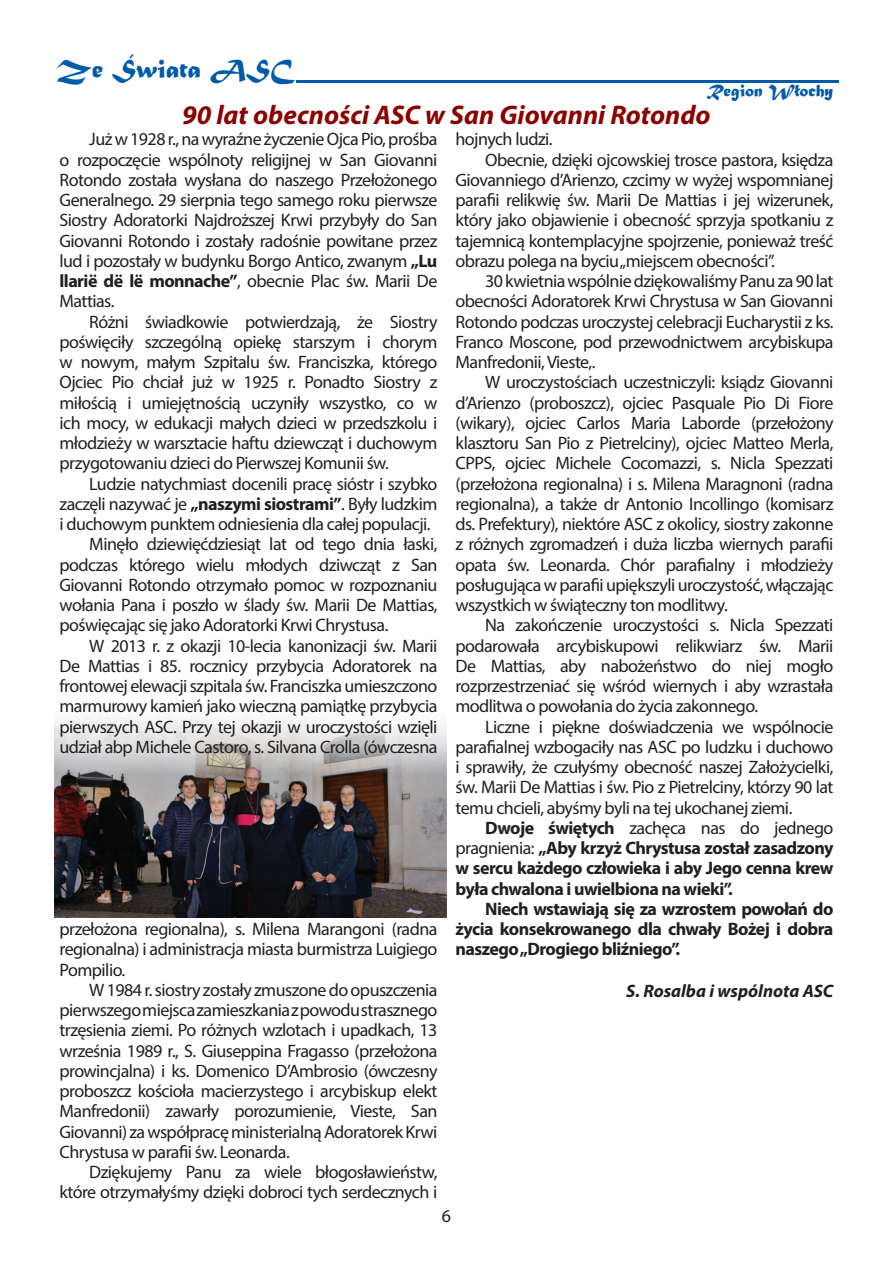
<style>
.page{position:relative;width:893px;height:1263px;background:#fff}
.page>*{position:absolute;margin:0;border:0;box-sizing:border-box;transform-origin:0 0}
.t1{font:italic 700 27px "Myriad Pro";color:#8b0202}
.t2{font:27px "Matura MT Script Capitals";color:#015aaa}
.t3{font:18px/20.2px "Myriad Pro";letter-spacing:-.03em;color:#231f20;text-align:justify}
.t4{font:700 18px "Myriad Pro";letter-spacing:-.03em;color:#231f20}
.t5{font:italic 700 18px "Myriad Pro";color:#231f20}
.t6{font:18px "Matura MT Script Capitals";color:#015aaa}
.s1{font-weight:700}
.s2{font-weight:400}
</style>
<div class="page">
<img style="left:54px;top:717px;width:392px;height:200px">
<svg style="left:129px;top:54px;width:5px;height:5px"></svg>
<svg style="left:297px;top:80px;width:542px;height:13px"></svg>
<h1 class="t2" style="left:56px;top:52px;width:240px">Ze Swiata ASC</h1>
<p class="t6" style="left:707px;top:80px;width:128px">Region Wlochy</p>
<h1 class="t1" style="left:182px;top:98px;width:530px">90 lat obecności ASC w San Giovanni Rotondo</h1>
<p class="t3" style="left:60px;top:129px;width:379px;text-indent:30px">Już w 1928 r., na wyraźne życzenie Ojca Pio, prośba o rozpoczęcie wspólnoty religijnej w San Giovanni Rotondo została wysłana do naszego Przełożonego Generalnego. 29 sierpnia tego samego roku pierwsze Siostry Adoratorki Najdroższej Krwi przybyły do San Giovanni Rotondo i zostały radośnie powitane przez lud i pozostały w budynku Borgo Antico, zwanym <span class="s1">„Lu llarië dë lë monnache”</span>, obecnie Plac św. Marii De Mattias.</p>
<p class="t3" style="left:60px;top:311px;width:379px;text-indent:30px">Różni świadkowie potwierdzają, że Siostry poświęciły szczególną opiekę starszym i chorym w nowym, małym Szpitalu św. Franciszka, którego Ojciec Pio chciał już w 1925 r. Ponadto Siostry z miłością i umiejętnością uczyniły wszystko, co w ich mocy, w edukacji małych dzieci w przedszkolu i młodzieży w warsztacie haftu dziewcząt i duchowym przygotowaniu dzieci do Pierwszej Komunii św.</p>
<p class="t3" style="left:89px;top:473px;width:350px">Ludzie natychmiast docenili pracę sióstr i szybko</p>
<p class="t3" style="left:60px;top:493px;width:379px">zaczęli nazywać je <span class="s1">„naszymi siostrami”</span>. Były ludzkim</p>
<p class="t3" style="left:60px;top:514px;width:373px">i duchowym punktem odniesienia dla całej populacji.</p>
<p class="t3" style="left:89px;top:534px;width:350px">Minęło dziewięćdziesiąt lat od tego dnia łaski,</p>
<p class="t3" style="left:60px;top:554px;width:379px">podczas którego wielu młodych dziwcząt z San</p>
<p class="t3" style="left:60px;top:574px;width:379px">Giovanni Rotondo otrzymało pomoc w rozpoznaniu</p>
<p class="t3" style="left:60px;top:595px;width:379px">wołania Pana i poszło w ślady św. Marii De Mattias,</p>
<p class="t3" style="left:60px;top:615px;width:330px">poświęcając się jako Adoratorki Krwi Chrystusa.</p>
<p class="t3" style="left:89px;top:635px;width:350px">W 2013 r. z okazji 10-lecia kanonizacji św. Marii</p>
<p class="t3" style="left:60px;top:655px;width:379px">De Mattias i 85. rocznicy przybycia Adoratorek na</p>
<p class="t3" style="left:60px;top:676px;width:379px">frontowej elewacji szpitala św. Franciszka umieszczono</p>
<p class="t3" style="left:60px;top:696px;width:379px">marmurowy kamień jako wieczną pamiątkę przybycia</p>
<p class="t3" style="left:60px;top:716px;width:379px">pierwszych ASC. Przy tej okazji w uroczystości wzięli</p>
<p class="t3" style="left:60px;top:736px;width:379px">udział abp Michele Castoro, s. Silvana Crolla (ówczesna</p>
<p class="t3" style="left:455px;top:129px;width:99px">hojnych ludzi.</p>
<p class="t3" style="left:485px;top:149px;width:350px">Obecnie, dzięki ojcowskiej trosce pastora, księdza</p>
<p class="t3" style="left:455px;top:169px;width:379px">Giovanniego d’Arienzo, czcimy w wyżej wspomnianej</p>
<p class="t3" style="left:455px;top:190px;width:379px">parafii relikwię św. Marii De Mattias i jej wizerunek,</p>
<p class="t3" style="left:455px;top:210px;width:379px">który jako objawienie i obecność sprzyja spotkaniu z</p>
<p class="t3" style="left:455px;top:230px;width:379px">tajemnicą kontemplacyjne spojrzenie, ponieważ treść</p>
<p class="t3" style="left:455px;top:250px;width:321px">obrazu polega na byciu „miejscem obecności”.</p>
<p class="t3" style="left:485px;top:271px;width:350px">30 kwietnia wspólnie dziękowaliśmy Panu za 90 lat</p>
<p class="t3" style="left:455px;top:291px;width:379px">obecności Adoratorek Krwi Chrystusa w San Giovanni</p>
<p class="t3" style="left:455px;top:311px;width:379px">Rotondo podczas uroczystej celebracji Eucharystii z ks.</p>
<p class="t3" style="left:455px;top:331px;width:379px">Franco Moscone, pod przewodnictwem arcybiskupa</p>
<p class="t3" style="left:455px;top:352px;width:141px">Manfredonii, Vieste,.</p>
<p class="t3" style="left:485px;top:372px;width:350px">W uroczystościach uczestniczyli: ksiądz Giovanni</p>
<p class="t3" style="left:455px;top:392px;width:379px">d’Arienzo (proboszcz), ojciec Pasquale Pio Di Fiore</p>
<p class="t3" style="left:455px;top:412px;width:379px">(wikary), ojciec Carlos Maria Laborde (przełożony</p>
<p class="t3" style="left:455px;top:433px;width:379px">klasztoru San Pio z Pietrelciny), ojciec Matteo Merla,</p>
<p class="t3" style="left:455px;top:453px;width:379px">CPPS, ojciec Michele Cocomazzi, s. Nicla Spezzati</p>
<p class="t3" style="left:455px;top:473px;width:379px">(przełożona regionalna) i s. Milena Maragnoni (radna</p>
<p class="t3" style="left:455px;top:493px;width:379px">regionalna), a także dr Antonio Incollingo (komisarz</p>
<p class="t3" style="left:455px;top:514px;width:379px">ds. Prefektury), niektóre ASC z okolicy, siostry zakonne</p>
<p class="t3" style="left:455px;top:534px;width:379px">z różnych zgromadzeń i duża liczba wiernych parafii</p>
<p class="t3" style="left:455px;top:554px;width:379px">opata św. Leonarda. Chór parafialny i młodzieży</p>
<p class="t3" style="left:455px;top:574px;width:379px">posługująca w parafii upiększyli uroczystość, włączając</p>
<p class="t3" style="left:455px;top:595px;width:274px">wszystkich w świąteczny ton modlitwy.</p>
<p class="t3" style="left:485px;top:615px;width:350px">Na zakończenie uroczystości s. Nicla Spezzati</p>
<p class="t3" style="left:455px;top:635px;width:379px">podarowała arcybiskupowi relikwiarz św. Marii</p>
<p class="t3" style="left:455px;top:655px;width:379px">De Mattias, aby nabożeństwo do niej mogło</p>
<p class="t3" style="left:455px;top:676px;width:379px">rozprzestrzeniać się wśród wiernych i aby wzrastała</p>
<p class="t3" style="left:455px;top:696px;width:304px">modlitwa o powołania do życia zakonnego.</p>
<p class="t3" style="left:485px;top:716px;width:350px">Liczne i piękne doświadczenia we wspólnocie</p>
<p class="t3" style="left:455px;top:736px;width:379px">parafialnej wzbogaciły nas ASC po ludzku i duchowo</p>
<p class="t3" style="left:455px;top:757px;width:379px">i sprawiły, że czułyśmy obecność naszej Założycielki,</p>
<p class="t3" style="left:455px;top:777px;width:379px">św. Marii De Mattias i św. Pio z Pietrelciny, którzy 90 lat</p>
<p class="t3" style="left:455px;top:797px;width:338px">temu chcieli, abyśmy byli na tej ukochanej ziemi.</p>
<p class="t3" style="left:485px;top:817px;width:350px"><span class="s1">Dwoje świętych</span> zachęca nas do jednego</p>
<p class="t4" style="left:455px;top:836px;width:379px"><span class="s2">pragnienia:</span> „Aby krzyż Chrystusa został zasadzony</p>
<p class="t4" style="left:455px;top:857px;width:379px">w sercu każdego człowieka i aby Jego cenna krew</p>
<p class="t4" style="left:455px;top:877px;width:279px">była chwalona i uwielbiona na wieki”.</p>
<p class="t4" style="left:485px;top:897px;width:350px">Niech wstawiają się za wzrostem powołań do</p>
<p class="t4" style="left:455px;top:917px;width:379px">życia konsekrowanego dla chwały Bożej i dobra</p>
<p class="t4" style="left:455px;top:938px;width:226px">naszego „Drogiego bliźniego”.</p>
<p class="t5" style="left:626px;top:980px;width:209px">S. Rosalba i wspólnota ASC</p>
<p class="t3" style="left:60px;top:919px;width:379px">przełożona regionalna), s. Milena Marangoni (radna regionalna) i administracja miasta burmistrza Luigiego Pompilio.</p>
<p class="t3" style="left:60px;top:979px;width:379px;text-indent:30px">W 1984 r. siostry zostały zmuszone do opuszczenia pierwszego miejsca zamieszkania z powodu strasznego trzęsienia ziemi. Po różnych wzlotach i upadkach, 13 września 1989 r., S. Giuseppina Fragasso (przełożona prowincjalna) i ks. Domenico D’Ambrosio (ówczesny proboszcz kościoła macierzystego i arcybiskup elekt Manfredonii) zawarły porozumienie, Vieste, San Giovanni) za współpracę ministerialną Adoratorek Krwi Chrystusa w parafii św. Leonarda.</p>
<p class="t3" style="left:60px;top:1162px;width:379px;text-align:right">Dziękujemy Panu za wiele błogosławieństw, które otrzymałyśmy dzięki dobroci tych serdecznych i</p>
<p class="t3" style="left:442px;top:1206px;width:11px">6</p>
</div>
